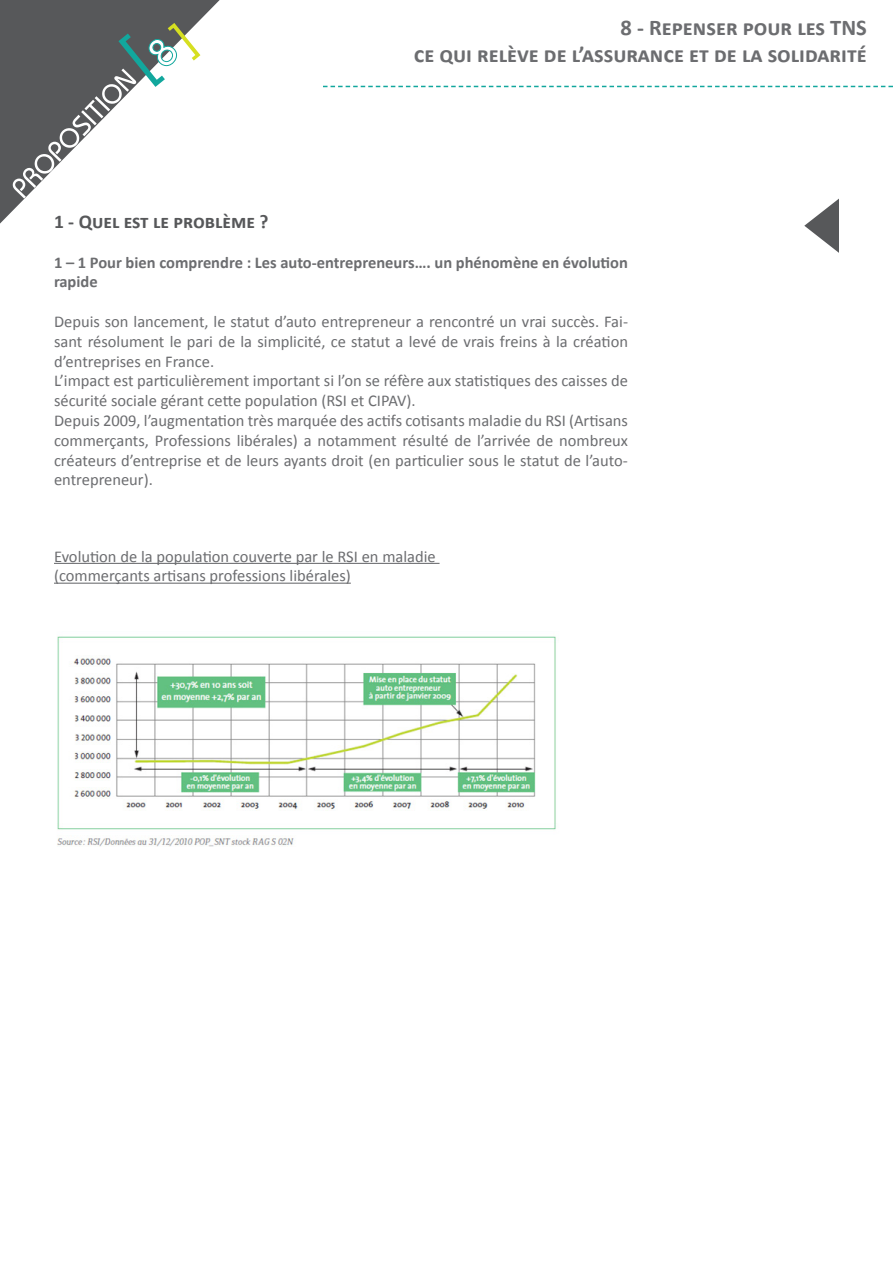
<style>
.page{position:relative;width:893px;height:1263px;background:#fff}
.page>*{position:absolute;margin:0;border:0;box-sizing:border-box;transform-origin:0 0}
.t1{font:700 22.5px "Calibri";color:#6c6d70}
.t2{font:700 19.5px "Calibri";color:#57585a}
.t3{font:16.5px/19.8px "Calibri";color:#6c6d70;text-align:justify}
.t4{font:700 16.5px/19.8px "Calibri";color:#6c6d70}
</style>
<div class="page">
<svg style="left:0;top:0;width:220px;height:224px"></svg>
<svg style="left:323px;top:86px;width:570px;height:1px"></svg>
<svg style="left:13px;top:23px;width:187px;height:176px"></svg>
<hr style="left:54px;top:563px;width:386px;height:1px;background:#6c6d70">
<hr style="left:54px;top:583px;width:297px;height:1px;background:#6c6d70">
<img style="left:57px;top:636px;width:499px;height:211px">
<svg style="left:804px;top:199px;width:35px;height:54px"></svg>
<p class="t1" style="left:620px;top:13px;width:248px">8 - Repenser pour les TNS</p>
<p class="t1" style="left:414px;top:40px;width:455px">ce qui relève de l’assurance et de la solidarité</p>
<p class="t2" style="left:54px;top:209px;width:216px">1 - Quel est le problème ?</p>
<p class="t4" style="left:54px;top:252px;width:575px">1 – 1 Pour bien comprendre : Les auto-entrepreneurs…. un phénomène en évolution rapide</p>
<p class="t3" style="left:54px;top:312px;width:576px">Depuis son lancement, le statut d’auto entrepreneur a rencontré un vrai succès. Fai&shy;sant résolument le pari de la simplicité, ce statut a levé de vrais freins à la création d’entreprises en France.</p>
<p class="t3" style="left:54px;top:371px;width:575px">L’impact est particulièrement important si l’on se réfère aux statistiques des caisses de sécurité sociale gérant cette population (RSI et CIPAV).</p>
<p class="t3" style="left:54px;top:411px;width:576px">Depuis 2009, l’augmentation très marquée des actifs cotisants maladie du RSI (Artisans commerçants, Professions libérales) a notamment résulté de l’arrivée de nombreux créateurs d’entreprise et de leurs ayants droit (en particulier sous le statut de l’auto&shy;entrepreneur).</p>
<p class="t3" style="left:54px;top:546px;width:383px">Evolution de la population couverte par le RSI en maladie</p>
<p class="t3" style="left:54px;top:566px;width:298px">(commerçants artisans professions libérales)</p>
</div>
